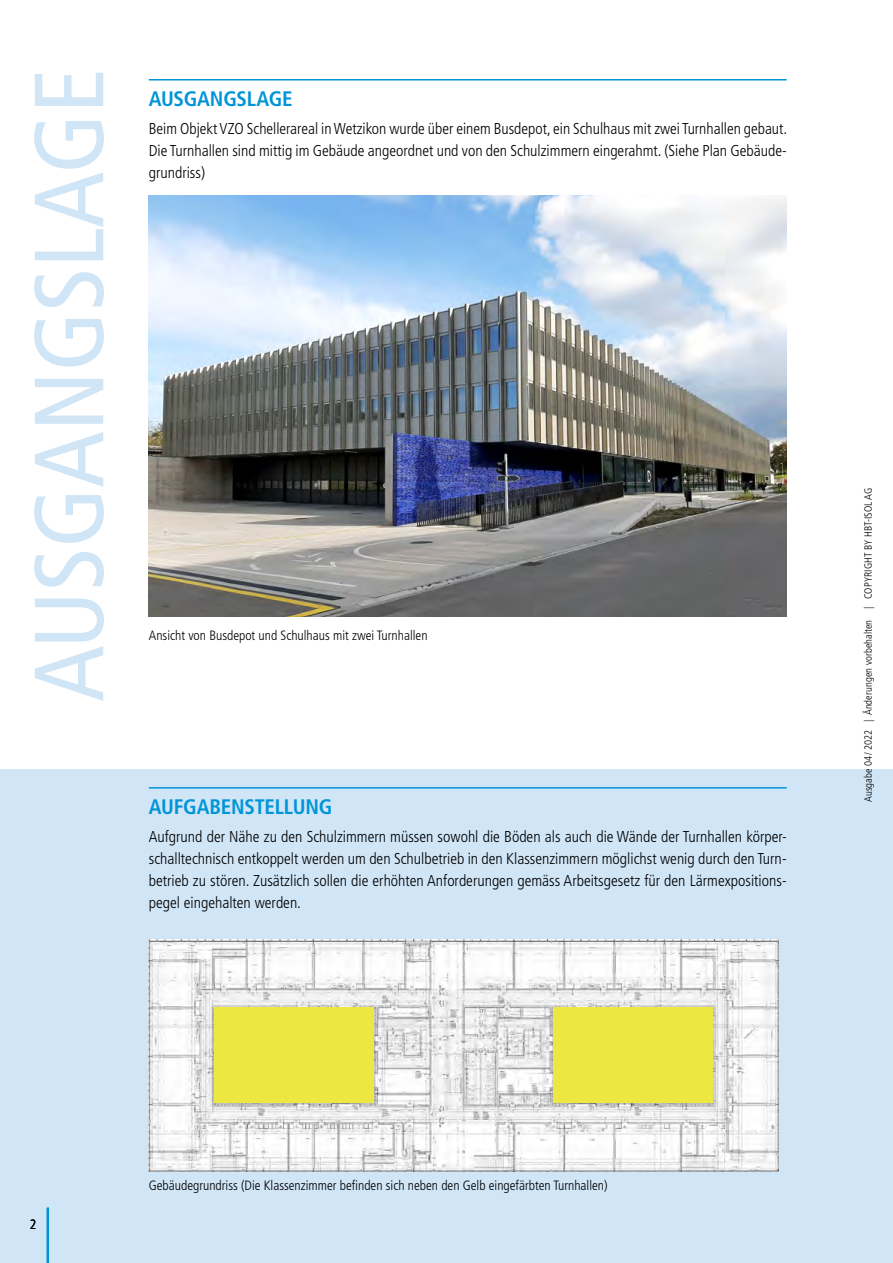
<style>
.page{position:relative;width:893px;height:1263px;background:#fff}
.page>*{position:absolute;margin:0;border:0;box-sizing:border-box;transform-origin:0 0}
.t1{font:condensed 97.95px "Frutiger LT Std";color:#d0e5f6}
.Untertitel_blau{font:700 condensed 21px "Frutiger LT Std";letter-spacing:-.01em;color:#0095d7}
.Fliesstext{font:300 condensed 15.75px/21.8px "Frutiger LT Std";color:#000;text-align:justify}
.Legenden{font:300 condensed 13.5px "Frutiger LT Std";color:#000}
.t2{font:300 condensed 10.5px "Frutiger LT Std";letter-spacing:.005em;color:#000}
</style>
<div class="page">
<div style="left:0;top:770px;width:893px;height:493px;background:#d0e5f6"></div>
<img style="left:149px;top:196px;width:638px;height:420px">
<img style="left:149px;top:940px;width:629px;height:231px">
<div style="left:215px;top:1007px;width:159px;height:95px;background:#ede841"></div>
<div style="left:553px;top:1007px;width:159px;height:95px;background:#ede841"></div>
<hr style="left:149px;top:79px;width:638px;height:2px;background:#0095d7">
<hr style="left:149px;top:787px;width:638px;height:2px;background:#0095d7">
<hr style="left:47px;top:1208px;width:2px;height:55px;background:#0095d7">
<p class="t1" style="left:12px;top:702px;width:635px;rotate:-90deg">AUSGANGSLAGE</p>
<p class="Untertitel_blau" style="left:149px;top:86px;width:145px">AUSGANGSLAGE</p>
<p class="Fliesstext" style="left:149px;top:118px;width:640px">Beim Objekt VZO Schellerareal in Wetzikon wurde über einem Busdepot, ein Schulhaus mit zwei Turnhallen gebaut.<br>Die Turnhallen sind mittig im Gebäude angeordnet und von den Schulzimmern eingerahmt. (Siehe Plan Gebäude&shy;grundriss)</p>
<p class="Legenden" style="left:149px;top:627px;width:280px">Ansicht von Busdepot und Schulhaus mit zwei Turnhallen</p>
<p class="Untertitel_blau" style="left:149px;top:794px;width:185px">AUFGABENSTELLUNG</p>
<p class="Fliesstext" style="left:149px;top:826px;width:639px">Aufgrund der Nähe zu den Schulzimmern müssen sowohl die Böden als auch die Wände der Turnhallen körper&shy;schalltechnisch entkoppelt werden um den Schulbetrieb in den Klassenzimmern möglichst wenig durch den Turn&shy;betrieb zu stören. Zusätzlich sollen die erhöhten Anforderungen gemäss Arbeitsgesetz für den Lärmexpositions&shy;pegel eingehalten werden.</p>
<p class="t2" style="left:862px;top:802px;width:316px;rotate:-90deg">Ausgabe 04 / 2022 | Änderungen vorbehalten | COPYRIGHT BY HBT-ISOL AG</p>
<p class="Legenden" style="left:30px;top:1216px;width:8px">2</p>
<p class="Legenden" style="left:149px;top:1177px;width:460px">Gebäudegrundriss (Die Klassenzimmer befinden sich neben den Gelb eingefärbten Turnhallen)</p>
</div>
